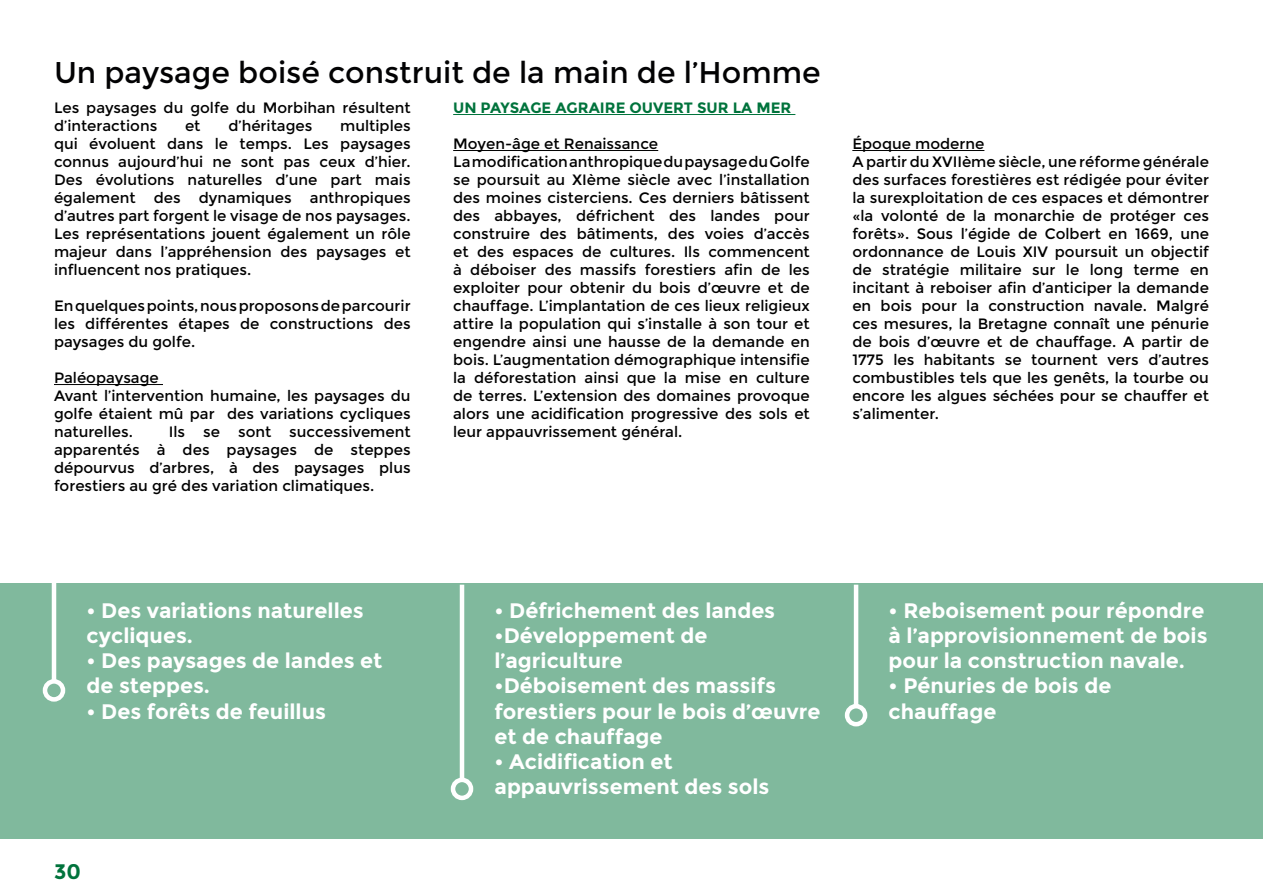
<style>
.page{position:relative;width:1263px;height:893px;background:#fff}
.page>*{position:absolute;margin:0;border:0;box-sizing:border-box;transform-origin:0 0}
.t1{font:30px "Montserrat";color:#020203}
.t2{font:700 21px/25.2px "Montserrat";color:#fff}
.t3{font:700 21px "Montserrat";color:#00733c}
.t4{font:15px/18px "Montserrat";color:#000}
.t5{font:700 15px "Montserrat";color:#00733c}
</style>
<div class="page">
<div style="left:0;top:584px;width:1263px;height:255px;background:#80b99d"></div>
<hr style="left:54px;top:384px;width:109px;height:1px;background:#000">
<hr style="left:453px;top:114px;width:342px;height:1px;background:#00733c">
<hr style="left:453px;top:150px;width:205px;height:1px;background:#000">
<hr style="left:852px;top:150px;width:132px;height:1px;background:#000">
<hr style="left:52px;top:570px;width:4px;height:111px;background:#fff">
<div style="left:43px;top:679px;width:22px;height:23px;border:4px solid #fff;border-radius:50%"></div>
<hr style="left:460px;top:585px;width:4px;height:195px;background:#fff">
<div style="left:451px;top:778px;width:22px;height:22px;border:4px solid #fff;border-radius:50%"></div>
<hr style="left:854px;top:585px;width:4px;height:121px;background:#fff">
<div style="left:845px;top:704px;width:22px;height:22px;border:4px solid #fff;border-radius:50%"></div>
<h1 class="t1" style="left:54px;top:55px;width:768px">Un paysage boisé construit de la main de l’Homme</h1>
<p class="t4" style="left:54px;top:99px;width:358px">Les paysages du golfe du Morbihan résultent d’interactions</p>
<p class="t4" style="left:54px;top:117px;width:358px;text-align:justify;text-indent:286px">multiples qui évoluent dans le temps. Les paysages connus aujourd’hui ne sont pas ceux d’hier.<br>Des évolutions naturelles d’une part mais également des dynamiques anthropiques d’autres part forgent le visage de nos paysages.<br>Les représentations jouent également un rôle majeur dans l’appréhension des paysages et influencent nos pratiques.</p>
<p class="t4" style="left:54px;top:297px;width:358px;text-align:justify">En quelques points, nous proposons de parcourir les différentes étapes de constructions des paysages du golfe.</p>
<p class="t4" style="left:54px;top:369px;width:358px">Paléopaysage<br>Avant l’intervention humaine, les paysages du golfe étaient mû par des variations cycliques naturelles.</p>
<p class="t4" style="left:185px;top:117px;width:17px">et</p>
<p class="t4" style="left:228px;top:117px;width:86px">d’héritages</p>
<p class="t4" style="left:54px;top:423px;width:358px;text-align:justify;text-indent:115px">Ils se sont successivement apparentés à des paysages de steppes dépourvus d’arbres, à des paysages plus forestiers au gré des variation climatiques.</p>
<h2 class="t2" style="left:87px;top:598px;width:279px">• Des variations naturelles cycliques.</h2>
<h2 class="t2" style="left:87px;top:648px;width:297px">• Des paysages de landes et de steppes.</h2>
<h2 class="t2" style="left:87px;top:699px;width:241px">• Des forêts de feuillus</h2>
<h2 class="t3" style="left:54px;top:859px;width:28px">30</h2>
<p class="t5" style="left:453px;top:99px;width:340px">UN PAYSAGE AGRAIRE OUVERT SUR LA MER</p>
<p class="t4" style="left:453px;top:135px;width:358px">Moyen-âge et Renaissance LamodificationanthropiquedupaysageduGolfe se poursuit au XIème siècle avec l’installation des moines cisterciens. Ces derniers bâtissent des abbayes, défrichent des landes pour construire des bâtiments, des voies d’accès et des espaces de cultures. Ils commencent à déboiser des massifs forestiers afin de les exploiter pour obtenir du bois d’œuvre et de chauffage. L’implantation de ces lieux religieux attire la population qui s’installe à son tour et engendre ainsi une hausse de la demande en bois. L’augmentation démographique intensifie la déforestation ainsi que la mise en culture de terres. L’extension des domaines provoque alors une acidification progressive des sols et leur appauvrissement général.</p>
<p class="t4" style="left:852px;top:135px;width:358px">Époque moderne<br>A partir du XVIIème siècle, une réforme générale des surfaces forestières est rédigée pour éviter la surexploitation de ces espaces et démontrer «la volonté de la monarchie de protéger ces forêts». Sous l’égide de Colbert en 1669, une ordonnance de Louis XIV poursuit un objectif de stratégie militaire sur le long terme en incitant à reboiser afin d’anticiper la demande en bois pour la construction navale. Malgré ces mesures, la Bretagne connaît une pénurie de bois d’œuvre et de chauffage. A partir de 1775 les habitants se tournent vers d’autres combustibles tels que les genêts, la tourbe ou encore les algues séchées pour se chauffer et s’alimenter.</p>
<h2 class="t2" style="left:494px;top:598px;width:282px">• Défrichement des landes</h2>
<h2 class="t2" style="left:494px;top:623px;width:214px">•Développement de l’agriculture</h2>
<h2 class="t2" style="left:494px;top:673px;width:327px">•Déboisement des massifs forestiers pour le bois d’œuvre et de chauffage</h2>
<h2 class="t2" style="left:494px;top:749px;width:276px">• Acidification et appauvrissement des sols</h2>
<h2 class="t2" style="left:888px;top:598px;width:320px">• Reboisement pour répondre à l’approvisionnement de bois pour la construction navale.</h2>
<h2 class="t2" style="left:888px;top:673px;width:224px">• Pénuries de bois de chauffage</h2>
</div>
